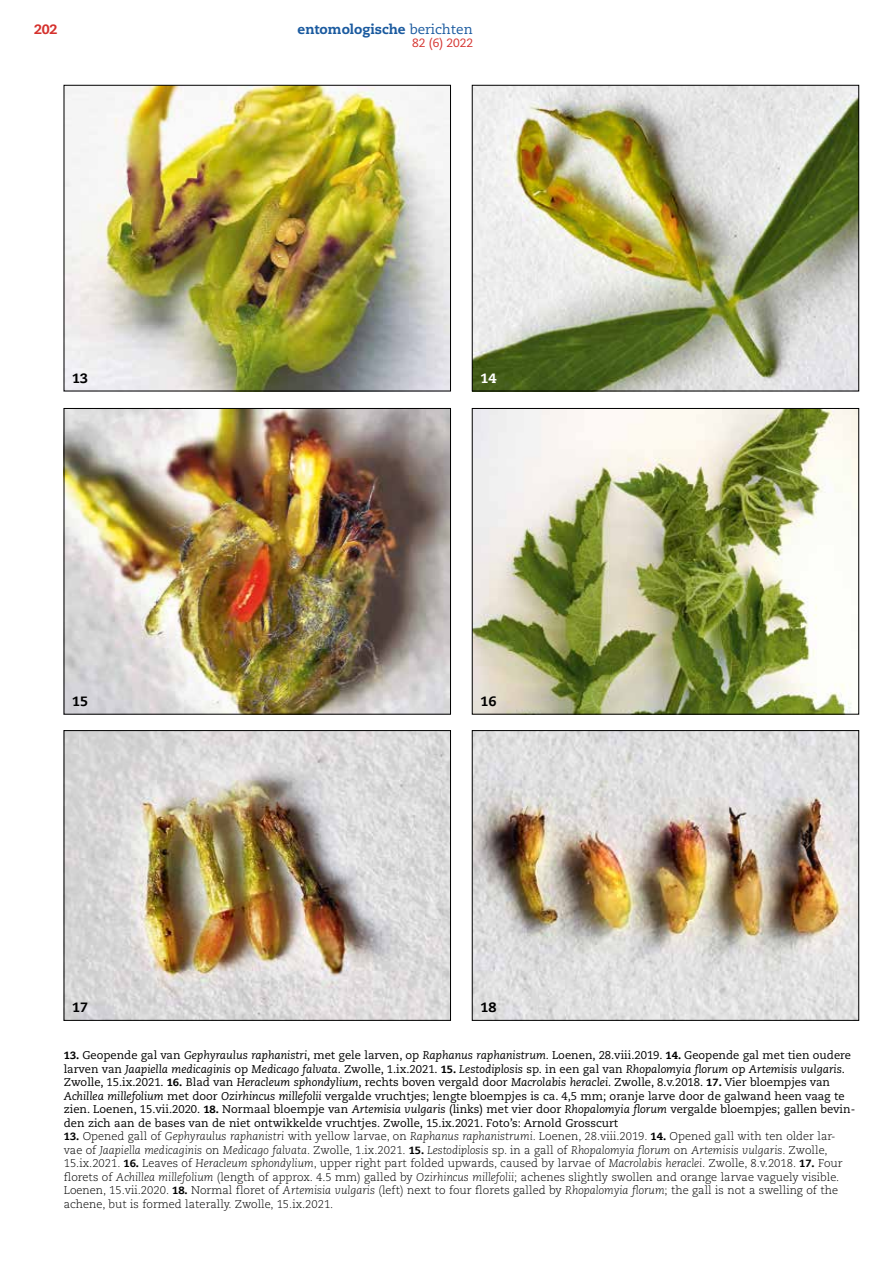
<style>
.page{position:relative;width:893px;height:1263px;background:#fff}
.page>*{position:absolute;margin:0;border:0;box-sizing:border-box;transform-origin:0 0}
.t1{font:800 13.5px "Caecilia LT Pro 85";color:#1a5a9f}
.t2{font:800 13.5px "Caecilia LT Pro 85";color:#000}
.t3{font:800 13.5px "Caecilia LT Pro 85";color:#d5312d}
.t4{font:800 13.5px "Caecilia LT Pro 85";color:#fff}
.t5{font:12px "Caecilia LT Pro 55 Roman";color:#d5312d}
.t6{font:11.25px/13.5px "Caecilia LT Pro 55 Roman";color:#000}
.t7{font:300 11.25px/13.5px "Caecilia LT Pro 45";color:#000}
.t8{font:italic 300 11.25px "Caecilia LT Pro 46";color:#000}
.t9{font:italic 11.25px "Caecilia LT Pro 56";color:#000}
.s1{font-family:"Caecilia LT Pro 55 Roman";font-weight:400}
.s2{font-family:"Caecilia LT Pro 85";font-weight:800;font-size:10.5px}
.s3{font-family:"Caecilia LT Pro 56";font-style:italic}
.s4{font-family:"Caecilia LT Pro 55 Roman";font-style:normal}
.s5{font-family:"Caecilia LT Pro 85";font-weight:800;font-style:normal;font-size:10.5px}
.s6{font-family:"Caecilia LT Pro 46";font-style:italic}
.s7{font-family:"Caecilia LT Pro 45";font-style:normal}
</style>
<div class="page">
<img style="left:66px;top:87px;width:383px;height:302px">
<div style="left:64px;top:85px;width:387px;height:306px;border:1px solid #000"></div>
<img style="left:66px;top:410px;width:383px;height:302px">
<div style="left:64px;top:408px;width:387px;height:306px;border:1px solid #000"></div>
<img style="left:66px;top:732px;width:383px;height:286px">
<div style="left:64px;top:730px;width:387px;height:290px;border:1px solid #000"></div>
<img style="left:474px;top:87px;width:383px;height:302px">
<div style="left:472px;top:85px;width:387px;height:306px;border:1px solid #000"></div>
<img style="left:474px;top:410px;width:383px;height:302px">
<div style="left:472px;top:408px;width:387px;height:306px;border:1px solid #000"></div>
<img style="left:474px;top:732px;width:383px;height:286px">
<div style="left:472px;top:730px;width:387px;height:290px;border:1px solid #000"></div>
<p class="t3" style="left:34px;top:20px;width:25px">202</p>
<p class="t1" style="left:298px;top:20px;width:177px">entomologische <span class="s1">berichten</span></p>
<p class="t5" style="left:412px;top:35px;width:62px">82 (6) 2022</p>
<p class="t2" style="left:72px;top:369px;width:17px">13</p>
<p class="t4" style="left:480px;top:369px;width:17px">14</p>
<p class="t2" style="left:72px;top:692px;width:17px">15</p>
<p class="t2" style="left:480px;top:692px;width:17px">16</p>
<p class="t2" style="left:72px;top:998px;width:17px">17</p>
<p class="t2" style="left:480px;top:998px;width:17px">18</p>
<p class="t6" style="left:64px;top:1048px;width:789px"><span class="s2">13.</span> Geopende gal van <span class="s3">Gephyraulus raphanistri</span>, met gele larven, op <span class="s3">Raphanus raphanistrum.</span> Loenen, 28.viii.2019. <span class="s2">14.</span> Geopende gal met tien oudere</p>
<p class="t9" style="left:64px;top:1061px;width:783px"><span class="s4">larven van</span> Jaapiella medicaginis <span class="s4">op</span> Medicago falvata<span class="s4">. Zwolle, 1.ix.2021.</span> <span class="s5">15.</span> Lestodiplosis <span class="s4">sp. in een gal van</span> Rhopalomyia florum <span class="s4">op</span> Artemisis vulgaris<span class="s4">.</span></p>
<p class="t6" style="left:64px;top:1075px;width:793px">Zwolle, 15.ix.2021. <span class="s2">16.</span> Blad van <span class="s3">Heracleum sphondylium</span>, rechts boven vergald door <span class="s3">Macrolabis heraclei</span>. Zwolle, 8.v.2018. <span class="s2">17.</span> Vier bloempjes van <span class="s3">Achillea millefolium</span> met door <span class="s3">Ozirhincus millefolii</span> vergalde vruchtjes; lengte bloempjes is ca. 4,5 mm; oranje larve door de galwand heen vaag te zien. Loenen, 15.vii.2020. <span class="s2">18.</span> Normaal bloempje van <span class="s3">Artemisia vulgaris</span> (links) met vier door <span class="s3">Rhopalomyia florum</span> vergalde bloempjes; gallen bevin&shy;den zich aan de bases van de niet ontwikkelde vruchtjes. Zwolle, 15.ix.2021. Foto’s: Arnold Grosscurt</p>
<p class="t7" style="left:64px;top:1129px;width:773px"><span class="s2">13.</span> Opened gall of <span class="s6">Gephyraulus raphanistri</span> with yellow larvae, on <span class="s6">Raphanus raphanistrumi</span>. Loenen, 28.viii.2019. <span class="s2">14.</span> Opened gall with ten older lar-</p>
<p class="t8" style="left:64px;top:1143px;width:765px"><span class="s7">vae of</span> Jaapiella medicaginis <span class="s7">on</span> Medicago falvata<span class="s7">. Zwolle, 1.ix.2021.</span> <span class="s5">15.</span> Lestodiplosis <span class="s7">sp. in a gall of</span> Rhopalomyia florum <span class="s7">on</span> Artemisis vulgaris<span class="s7">. Zwolle,</span></p>
<p class="t7" style="left:64px;top:1156px;width:780px">15.ix.2021. <span class="s2">16.</span> Leaves of <span class="s6">Heracleum sphondylium</span>, upper right part folded upwards, caused by larvae of <span class="s6">Macrolabis heraclei.</span> Zwolle, 8.v.2018. <span class="s2">17.</span> Four florets of <span class="s6">Achillea millefolium</span> (length of approx. 4.5 mm) galled by <span class="s6">Ozirhincus millefolii</span>; achenes slightly swollen and orange larvae vaguely visible.<br>Loenen, 15.vii.2020. <span class="s2">18.</span> Normal floret of <span class="s6">Artemisia vulgaris</span> (left) next to four florets galled by <span class="s6">Rhopalomyia florum</span>; the gall is not a swelling of the achene, but is formed laterally. Zwolle, 15.ix.2021.</p>
</div>
